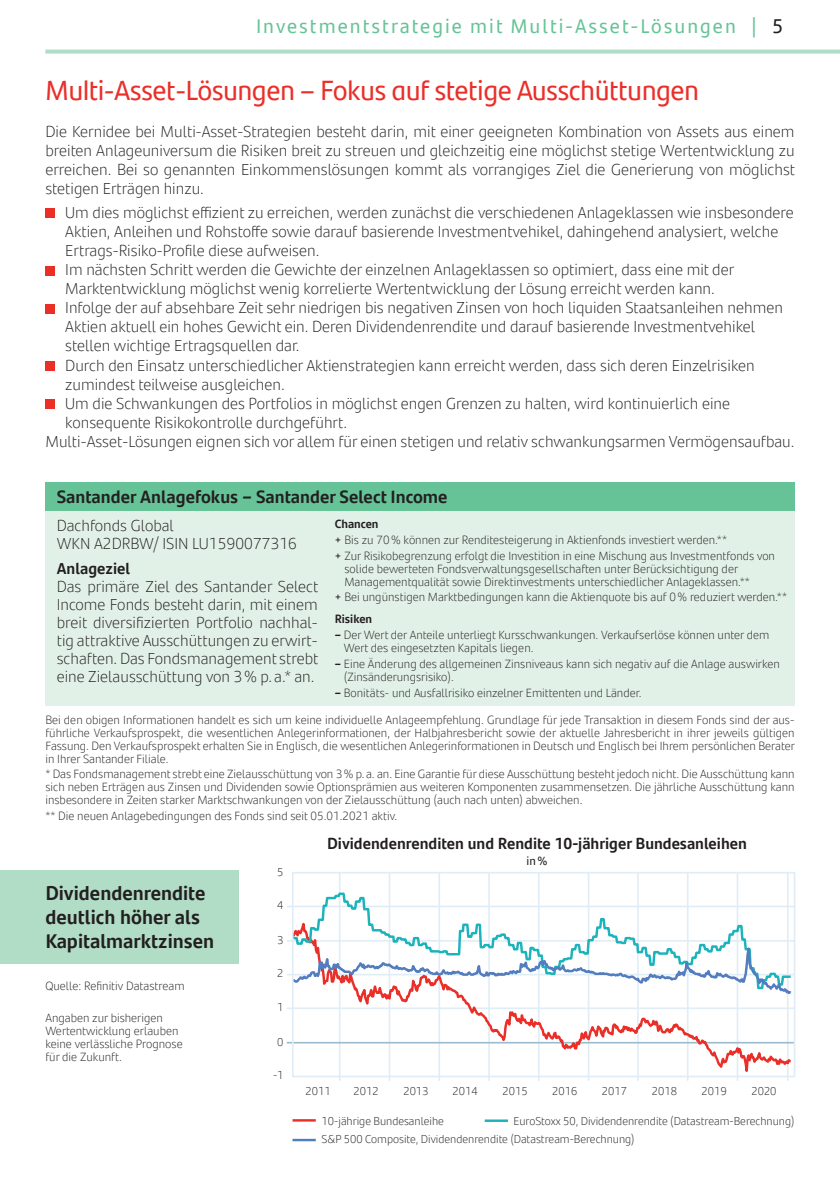
<style>
.page{position:relative;width:840px;height:1191px;background:#fff}
.page>*{position:absolute;margin:0;border:0;box-sizing:border-box;transform-origin:0 0}
.t1{font:28px "Santander Headline";color:#ea2f29}
.t2{font:700 20px/24px "Santander Text";color:#231f20}
.t3{font:20px "Santander Text";letter-spacing:.1em;color:#66c397}
.t4{font:700 18px "Santander Text";color:#231f20}
.t5{font:300 16px/18px "Santander Text";color:#231f20;text-align:justify}
.t6{font:700 16px "Santander Text";color:#231f20}
.t7{font:300 12px/13px "Santander Text";color:#231f20}
.t8{font:12px "Santander Text";color:#231f20}
.t9{font:300 11.4px/17.6px "Santander Text";color:#231f20}
.s1{color:#231f20}
.s2{font-weight:700}
.s3{font-weight:400}
</style>
<div class="page">
<svg style="left:45px;top:50px;width:794px;height:4px;background:#b9dfcb"></svg>
<div style="left:0;top:870px;width:238px;height:94px;background:#b1dcc5"></div>
<div style="left:45px;top:510px;width:749px;height:196px;background:#e2f1e8"></div>
<div style="left:45px;top:482px;width:749px;height:28px;background:#66c397"></div>
<div style="left:45px;top:208px;width:10px;height:10px;background:#ea2f29"></div>
<div style="left:45px;top:265px;width:10px;height:10px;background:#ea2f29"></div>
<div style="left:45px;top:303px;width:10px;height:10px;background:#ea2f29"></div>
<div style="left:45px;top:360px;width:10px;height:10px;background:#ea2f29"></div>
<div style="left:45px;top:398px;width:10px;height:10px;background:#ea2f29"></div>
<hr style="left:338px;top:872px;width:2px;height:208px;background:#e1edf6">
<hr style="left:388px;top:872px;width:2px;height:208px;background:#e1edf6">
<hr style="left:438px;top:872px;width:2px;height:208px;background:#e1edf6">
<hr style="left:488px;top:872px;width:1px;height:208px;background:#e1edf6">
<hr style="left:537px;top:872px;width:2px;height:208px;background:#e1edf6">
<hr style="left:587px;top:872px;width:2px;height:208px;background:#e1edf6">
<hr style="left:636px;top:872px;width:2px;height:208px;background:#e1edf6">
<hr style="left:686px;top:872px;width:2px;height:208px;background:#e1edf6">
<hr style="left:736px;top:872px;width:2px;height:208px;background:#e1edf6">
<hr style="left:786px;top:872px;width:2px;height:208px;background:#e1edf6">
<hr style="left:286px;top:905px;width:508px;height:2px;background:#e1edf6">
<hr style="left:286px;top:940px;width:508px;height:1px;background:#e1edf6">
<hr style="left:286px;top:973px;width:508px;height:2px;background:#e1edf6">
<hr style="left:286px;top:1007px;width:508px;height:2px;background:#e1edf6">
<hr style="left:286px;top:1041px;width:508px;height:2px;background:#9cbcce">
<hr style="left:484px;top:1119px;width:23px;height:3px;background:#1cb3bb">
<hr style="left:292px;top:1138px;width:23px;height:3px;background:#537dbf">
<hr style="left:292px;top:1119px;width:23px;height:2px;background:#ea2f29">
<svg style="left:289px;top:996px;width:502px;height:85px"></svg>
<svg style="left:289px;top:891px;width:502px;height:85px"></svg>
<svg style="left:290px;top:928px;width:501px;height:68px"></svg>
<div style="left:292px;top:872px;width:502px;height:205px;border:2px solid #e1edf6"></div>
<h2 class="t3" style="left:256px;top:11px;width:528px">Investmentstrategie mit Multi-Asset-Lösungen | <span class="s1">5</span></h2>
<h1 class="t1" style="left:45px;top:69px;width:654px">Multi-Asset-Lösungen – Fokus auf stetige Ausschüttungen</h1>
<p class="t5" style="left:45px;top:121px;width:750px;line-height:19px">Die Kernidee bei Multi-Asset-Strategien besteht darin, mit einer geeigneten Kombination von Assets aus einem breiten Anlageuniversum die Risiken breit zu streuen und gleichzeitig eine möglichst stetige Wertentwicklung zu erreichen. Bei so genannten Einkommenslösungen kommt als vorrangiges Ziel die Generierung von möglichst stetigen Erträgen hinzu.</p>
<h3 class="t5" style="left:65px;top:203px;width:729px">Um dies möglichst effizient zu erreichen, werden zunächst die verschiedenen Anlageklassen wie insbesondere</h3>
<h3 class="t5" style="left:65px;top:222px;width:714px">Aktien, Anleihen und Rohstoffe sowie darauf basierende Investmentvehikel, dahingehend analysiert, welche</h3>
<h3 class="t5" style="left:65px;top:241px;width:255px">Ertrags-Risiko-Profile diese aufweisen.</h3>
<h3 class="t5" style="left:65px;top:260px;width:670px">Im nächsten Schritt werden die Gewichte der einzelnen Anlageklassen so optimiert, dass eine mit der</h3>
<h3 class="t5" style="left:65px;top:279px;width:650px">Marktentwicklung möglichst wenig korrelierte Wertentwicklung der Lösung erreicht werden kann.</h3>
<h3 class="t5" style="left:65px;top:298px;width:718px">Infolge der auf absehbare Zeit sehr niedrigen bis negativen Zinsen von hoch liquiden Staatsanleihen nehmen</h3>
<h3 class="t5" style="left:65px;top:317px;width:691px">Aktien aktuell ein hohes Gewicht ein. Deren Dividendenrendite und darauf basierende Investmentvehikel</h3>
<h3 class="t5" style="left:65px;top:336px;width:236px">stellen wichtige Ertragsquellen dar.</h3>
<h3 class="t5" style="left:65px;top:355px;width:690px">Durch den Einsatz unterschiedlicher Aktienstrategien kann erreicht werden, dass sich deren Einzelrisiken</h3>
<h3 class="t5" style="left:65px;top:374px;width:221px">zumindest teilweise ausgleichen.</h3>
<h3 class="t5" style="left:65px;top:393px;width:666px">Um die Schwankungen des Portfolios in möglichst engen Grenzen zu halten, wird kontinuierlich eine</h3>
<h3 class="t5" style="left:65px;top:412px;width:283px">konsequente Risikokontrolle durchgeführt.</h3>
<h3 class="t5" style="left:45px;top:431px;width:750px">Multi-Asset-Lösungen eignen sich vor allem für einen stetigen und relativ schwankungsarmen Vermögensaufbau.</h3>
<h3 class="t4" style="left:57px;top:482px;width:392px">Santander Anlagefokus – Santander Select Income</h3>
<p class="t7" style="left:334px;top:515px;width:441px;line-height:15.8px"><span class="s2">Chancen<br></span><span class="s3">+</span> Bis zu 70% können zur Renditesteigerung in Aktienfonds investiert werden.**<br><span class="s3">+</span> Zur Risikobegrenzung erfolgt die Investition in eine Mischung aus Investmentfonds von</p>
<p class="t7" style="left:344px;top:561px;width:407px">solide bewerteten Fondsverwaltungsgesellschaften unter Berücksichtigung der<br>Managementqualität sowie Direktinvestments unterschiedlicher Anlageklassen.**</p>
<p class="t7" style="left:335px;top:586px;width:453px;line-height:21.6px"><span class="s3">+</span> Bei ungünstigen Marktbedingungen kann die Aktienquote bis auf 0% reduziert werden.**<br><span class="s2">Risiken</span></p>
<p class="t7" style="left:343px;top:627px;width:427px;text-indent:-9px"><span class="s2">–</span> Der Wert der Anteile unterliegt Kursschwankungen. Verkaufserlöse können unter dem<br>Wert des eingesetzten Kapitals liegen.</p>
<p class="t7" style="left:343px;top:656px;width:437px;text-indent:-9px"><span class="s2">–</span> Eine Änderung des allgemeinen Zinsniveaus kann sich negativ auf die Anlage auswirken (Zinsänderungsrisiko).</p>
<p class="t7" style="left:335px;top:685px;width:308px"><span class="s2">–</span> Bonitäts- und Ausfallrisiko einzelner Emittenten und Länder.</p>
<h3 class="t5" style="left:57px;top:515px;width:242px">Dachfonds Global<br>WKN A2DRBW/ ISIN LU1590077316</h3>
<h3 class="t6" style="left:57px;top:556px;width:75px">Anlageziel</h3>
<p class="t5" style="left:57px;top:577px;width:263px">Das primäre Ziel des Santander Select Income Fonds besteht darin, mit einem breit diversifizierten Portfolio nachhal&shy;tig attraktive Ausschüttungen zu erwirt&shy;schaften. Das Fondsmanagement strebt eine Zielausschüttung von 3% p. a.* an.</p>
<p class="t7" style="left:45px;top:712px;width:750px;text-align:justify">Bei den obigen Informationen handelt es sich um keine individuelle Anlageempfehlung. Grundlage für jede Transaktion in diesem Fonds sind der aus&shy;führliche Verkaufsprospekt, die wesentlichen Anlegerinformationen, der Halbjahresbericht sowie der aktuelle Jahresbericht in ihrer jeweils gültigen Fassung. Den Verkaufsprospekt erhalten Sie in Englisch, die wesentlichen Anlegerinformationen in Deutsch und Englisch bei Ihrem persönlichen Berater in Ihrer Santander Filiale.</p>
<p class="t7" style="left:45px;top:767px;width:750px;text-align:justify">* Das Fondsmanagement strebt eine Zielausschüttung von 3% p. a. an. Eine Garantie für diese Ausschüttung besteht jedoch nicht. Die Ausschüttung kann sich neben Erträgen aus Zinsen und Dividenden sowie Optionsprämien aus weiteren Komponenten zusammensetzen. Die jährliche Ausschüttung kann insbesondere in Zeiten starker Marktschwankungen von der Zielausschüttung (auch nach unten) abweichen.</p>
<p class="t7" style="left:45px;top:809px;width:353px">** Die neuen Anlagebedingungen des Fonds sind seit 05.01.2021 aktiv.</p>
<h2 class="t2" style="left:45px;top:879px;width:170px">Dividendenrendite deutlich höher als<br>Kapitalmarktzinsen</h2>
<p class="t7" style="left:45px;top:979px;width:141px">Quelle: Refinitiv Datastream</p>
<p class="t7" style="left:45px;top:1010px;width:139px">Angaben zur bisherigen<br>Wertentwicklung erlauben keine verlässliche Prognose für die Zukunft.</p>
<p class="t9" style="left:277px;top:862px;width:8px">5</p>
<p class="t9" style="left:277px;top:896px;width:8px">4</p>
<p class="t9" style="left:277px;top:930px;width:8px">3</p>
<p class="t9" style="left:277px;top:964px;width:8px">2</p>
<p class="t9" style="left:277px;top:997px;width:8px">1</p>
<p class="t9" style="left:277px;top:1032px;width:8px">0</p>
<p class="t9" style="left:273px;top:1066px;width:12px">-1</p>
<h3 class="t6" style="left:327px;top:830px;width:421px">Dividendenrenditen und Rendite 10-jähriger Bundesanleihen</h3>
<p class="t8" style="left:526px;top:851px;width:22px">in%</p>
<p class="t9" style="left:305px;top:1081px;width:27px">2011</p>
<p class="t9" style="left:353px;top:1081px;width:27px">2012</p>
<p class="t9" style="left:403px;top:1081px;width:27px">2013</p>
<p class="t9" style="left:452px;top:1081px;width:27px">2014</p>
<p class="t9" style="left:502px;top:1081px;width:27px">2015</p>
<p class="t9" style="left:552px;top:1081px;width:27px">2016</p>
<p class="t9" style="left:601px;top:1081px;width:27px">2017</p>
<p class="t9" style="left:651px;top:1081px;width:27px">2018</p>
<p class="t9" style="left:701px;top:1081px;width:27px">2019</p>
<p class="t9" style="left:751px;top:1081px;width:27px">2020</p>
<p class="t9" style="left:321px;top:1112px;width:474px;text-indent:192px">EuroStoxx 50, Dividendenrendite (Datastream-Berechnung)<br>S&amp;P 500 Composite, Dividendenrendite (Datastream-Berechnung)</p>
<p class="t9" style="left:321px;top:1112px;width:124px">10-jährige Bundesanleihe</p>
</div>
